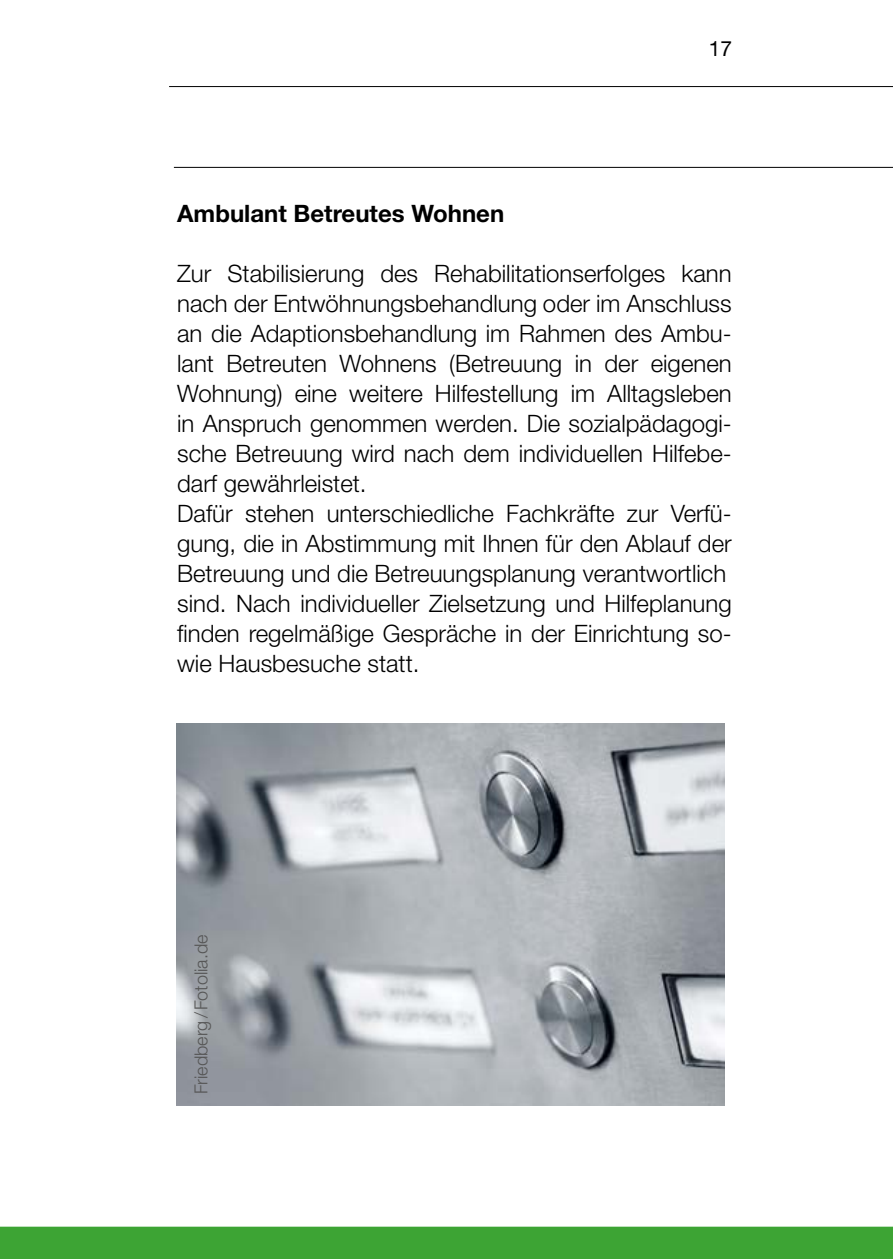
<style>
.page{position:relative;width:893px;height:1259px;background:#fff}
.page>*{position:absolute;margin:0;border:0;box-sizing:border-box;transform-origin:0 0}
.t1{font:300 24px/30px "Helvetica Neue";color:#000}
.t2{font:700 24px "Helvetica Neue";color:#000}
.t3{font:21px "Helvetica Neue";color:#000}
.t4{font:300 18px "Helvetica Neue";color:#565656}
</style>
<div class="page">
<div style="left:0;top:1226px;width:893px;height:33px;background:#3da434"></div>
<hr style="left:169px;top:86px;width:724px;height:1px;background:#000">
<hr style="left:174px;top:167px;width:719px;height:1px;background:#000">
<img style="left:176px;top:724px;width:549px;height:381px">
<p class="t2" style="left:177px;top:199px;width:329px">Ambulant Betreutes Wohnen</p>
<p class="t3" style="left:709px;top:36px;width:25px">17</p>
<p class="t1" style="left:177px;top:258px;width:556px">Zur Stabilisierung des Rehabilitationserfolges kann nach der Entwöhnungsbehandlung oder im Anschluss an die Adaptionsbehandlung im Rahmen des Ambu&shy;lant Betreuten Wohnens (Betreuung in der eigenen Wohnung) eine weitere Hilfestellung im Alltagsleben in Anspruch genommen werden. Die sozialpädagogi&shy;sche Betreuung wird nach dem individuellen Hilfebe&shy;darf gewährleistet.<br>Dafür stehen unterschiedliche Fachkräfte zur Verfü&shy;gung, die in Abstimmung mit Ihnen für den Ablauf der Betreuung und die Betreuungsplanung verantwortlich sind. Nach individueller Zielsetzung und Hilfeplanung finden regelmäßige Gespräche in der Einrichtung so&shy;wie Hausbesuche statt.</p>
<p class="t4" style="left:190px;top:1094px;width:161px;rotate:-90deg">Friedberg/Fotolia.de</p>
</div>
